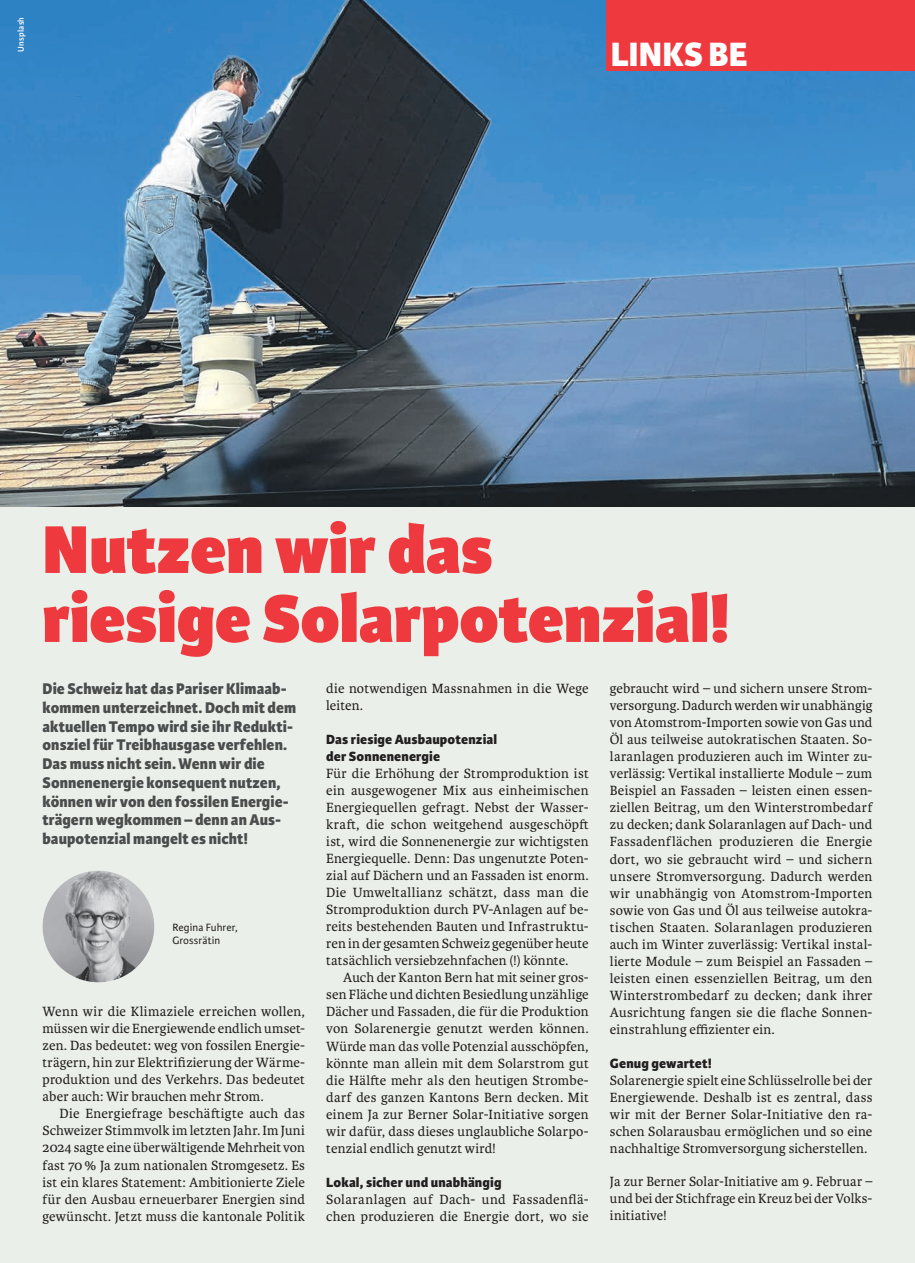
<style>
.page{position:relative;width:915px;height:1263px;background:#fff}
.page>*{position:absolute;margin:0;border:0;box-sizing:border-box;transform-origin:0 0}
.t1{font:800 72px/69px "Karmina Sans";color:#ee3a3e}
.t2{font:800 36px "Karmina Sans";letter-spacing:.005em;color:#fff}
.t3{font:28.5px "Karmina";color:#fff}
.t4{font:800 16.5px/18.8px "Karmina Sans";letter-spacing:.005em;color:#4b4c4d}
.t5{font:14.25px/17px "Karmina";letter-spacing:.01em;color:#231f20;text-align:justify}
.t6{font:800 14.25px/17px "Karmina Sans";letter-spacing:.01em;color:#231f20}
.t7{font:11.25px/12.8px "Karmina Sans";letter-spacing:.01em;color:#231f20}
.t8{font:600 9px "Karmina Sans";letter-spacing:.02em;color:#fff}
</style>
<div class="page">
<div style="left:0;top:0;width:914px;height:1263px;background:#eaf0e9"></div>
<img style="left:0;top:0;width:914px;height:506px">
<img style="left:43px;top:871px;width:111px;height:111px;border-radius:56px">
<div style="left:606px;top:0;width:308px;height:70px;background:#ee3a3e"></div>
<p class="t8" style="left:16px;top:52px;width:36px;rotate:-90deg">Unsplash</p>
<h2 class="t2" style="left:610px;top:33px;width:138px">LINKS BE</h2>
<h3 class="t3" style="left:637px;top:39px;width:147px">Kanton Bern</h3>
<h1 class="t1" style="left:43px;top:518px;width:689px">Nutzen wir das<br>riesige Solarpotenzial!</h1>
<p class="t4" style="left:43px;top:680px;width:255px">Die Schweiz hat das Pariser Klimaab&shy;kommen unterzeichnet. Doch mit dem aktuellen Tempo wird sie ihr Redukti&shy;onsziel für Treibhausgase verfehlen.<br>Das muss nicht sein. Wenn wir die Sonnenenergie konsequent nutzen, können wir von den fossilen Energie&shy;trägern wegkommen – denn an Aus&shy;baupotenzial mangelt es nicht!</p>
<p class="t5" style="left:326px;top:680px;width:264px">die notwendigen Massnahmen in die Wege leiten.</p>
<p class="t5" style="left:609px;top:680px;width:264px">gebraucht wird – und sichern unsere Strom&shy;versorgung. Dadurch werden wir unabhängig von Atomstrom-Importen sowie von Gas und Öl aus teilweise autokratischen Staaten. So&shy;laranlagen produzieren auch im Winter zu&shy;verlässig: Vertikal installierte Module – zum Beispiel an Fassaden – leisten einen essen&shy;ziellen Beitrag, um den Winterstrombedarf zu decken; dank Solaranlagen auf Dach- und Fassadenflächen produzieren die Energie dort, wo sie gebraucht wird – und sichern unsere Stromversorgung. Dadurch werden wir unabhängig von Atomstrom-Importen sowie von Gas und Öl aus teilweise autokra&shy;tischen Staaten. Solaranlagen produzieren auch im Winter zuverlässig: Vertikal instal&shy;lierte Module – zum Beispiel an Fassaden – leisten einen essenziellen Beitrag, um den Winterstrombedarf zu decken; dank ihrer Ausrichtung fangen sie die flache Sonnen&shy;einstrahlung effizienter ein.</p>
<p class="t6" style="left:609px;top:1055px;width:103px">Genug gewartet!</p>
<p class="t5" style="left:609px;top:1072px;width:264px">Solarenergie spielt eine Schlüsselrolle bei der Energiewende. Deshalb ist es zentral, dass wir mit der Berner Solar-Initiative den ra&shy;schen Solarausbau ermöglichen und so eine nachhaltige Stromversorgung sicherstellen.</p>
<p class="t5" style="left:609px;top:1173px;width:264px">Ja zur Berner Solar-Initiative am 9. Februar – und bei der Stichfrage ein Kreuz bei der Volks&shy;initiative!</p>
<p class="t6" style="left:326px;top:731px;width:172px">Das riesige Ausbaupotenzial der Sonnenenergie</p>
<p class="t5" style="left:326px;top:765px;width:264px">Für die Erhöhung der Stromproduktion ist ein ausgewogener Mix aus einheimischen Energiequellen gefragt. Nebst der Wasser&shy;kraft, die schon weitgehend ausgeschöpft ist, wird die Sonnenenergie zur wichtigsten Energiequelle. Denn: Das ungenutzte Poten&shy;zial auf Dächern und an Fassaden ist enorm.<br>Die Umweltallianz schätzt, dass man die Stromproduktion durch PV-Anlagen auf be&shy;reits bestehenden Bauten und Infrastruktu&shy;ren in der gesamten Schweiz gegenüber heute tatsächlich versiebzehnfachen (!) könnte.</p>
<p class="t5" style="left:326px;top:969px;width:264px;text-indent:17px">Auch der Kanton Bern hat mit seiner gros&shy;sen Fläche und dichten Besiedlung unzählige Dächer und Fassaden, die für die Produktion von Solarenergie genutzt werden können.<br>Würde man das volle Potenzial ausschöpfen, könnte man allein mit dem Solarstrom gut die Hälfte mehr als den heutigen Strombe&shy;darf des ganzen Kantons Bern decken. Mit einem Ja zur Berner Solar-Initiative sorgen wir dafür, dass dieses unglaubliche Solarpo&shy;tenzial endlich genutzt wird!</p>
<p class="t6" style="left:326px;top:1174px;width:177px">Lokal, sicher und unabhängig</p>
<p class="t5" style="left:326px;top:1191px;width:264px">Solaranlagen auf Dach- und Fassadenflä&shy;chen produzieren die Energie dort, wo sie</p>
<p class="t7" style="left:172px;top:921px;width:67px">Regina Fuhrer,<br>Grossrätin</p>
<p class="t5" style="left:43px;top:1003px;width:264px">Wenn wir die Klimaziele erreichen wollen, müssen wir die Energiewende endlich umset&shy;zen. Das bedeutet: weg von fossilen Energie&shy;trägern, hin zur Elektrifizierung der Wärme&shy;produktion und des Verkehrs. Das bedeutet aber auch: Wir brauchen mehr Strom.</p>
<p class="t5" style="left:43px;top:1105px;width:264px;text-indent:17px">Die Energiefrage beschäftigte auch das Schweizer Stimmvolk im letzten Jahr. Im Juni 2024 sagte eine überwältigende Mehrheit von fast 70% Ja zum nationalen Stromgesetz. Es ist ein klares Statement: Ambitionierte Ziele für den Ausbau erneuerbarer Energien sind gewünscht. Jetzt muss die kantonale Politik</p>
</div>
